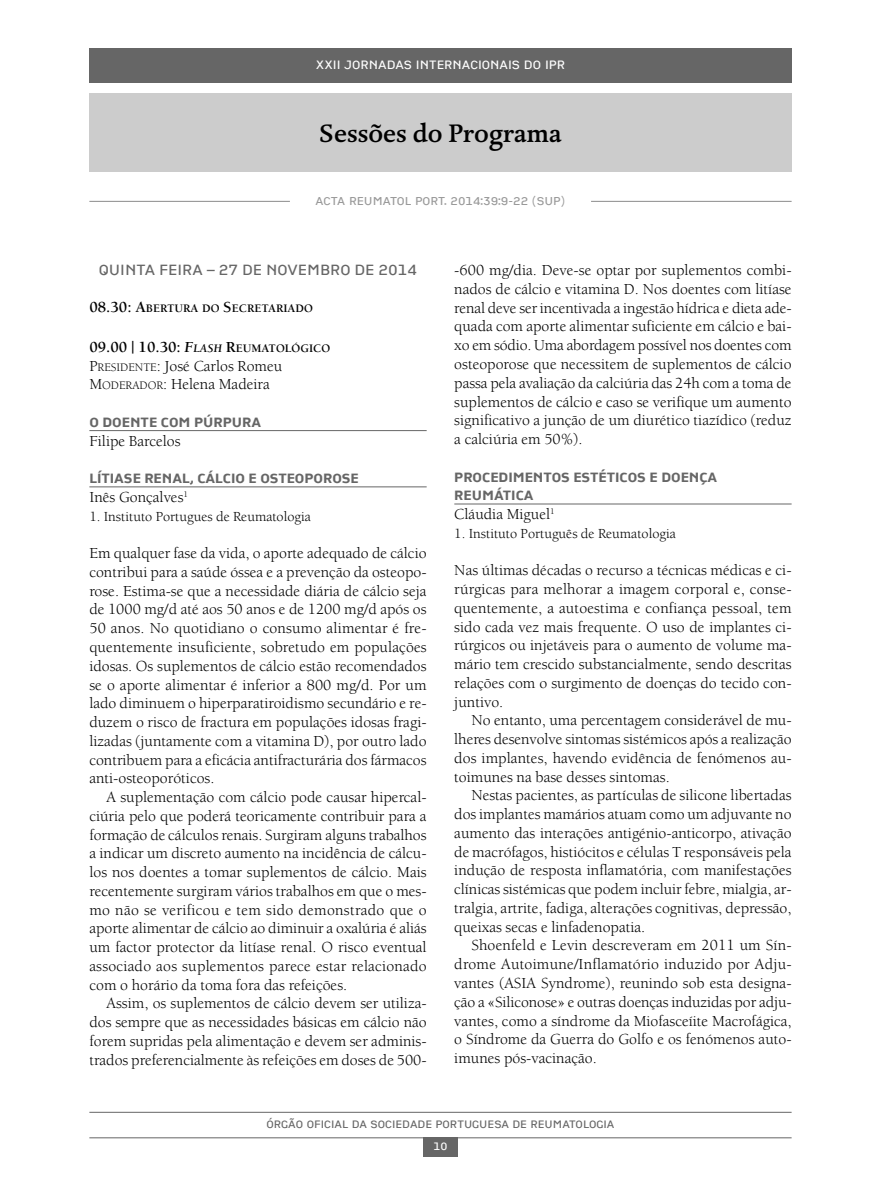
<style>
.page{position:relative;width:881px;height:1191px;background:#fff}
.page>*{position:absolute;margin:0;border:0;box-sizing:border-box;transform-origin:0 0}
.t1{font:26.25px "DTL Dorian ST Medium";color:#000}
.t2{font:16.5px "CP Company TT Regular";color:#666}
.t3{font:15.75px/18.8px "Berkeley";color:#000;text-align:justify}
.t4{font:15px/18.8px "CP Company TT Bold";color:#666}
.t5{font:14.25px "Berkeley";color:#000}
.t6{font:13.5px "CP Company TT Regular";color:#fff}
.t7{font:12.75px "CP Company TT Regular";color:#999}
.t8{font:12px "CP Company TT Regular";color:#666}
.t9{font:12px "CP Company TT Regular";color:#fff}
.t10{font:700 11.85px "Berkeley";color:#000}
.s1{font-size:15.75px}
.s2{font-weight:700}
.s3{font-weight:700;font-style:italic}
.s4{font-weight:700;font-style:italic;font-size:11.85px}
.s5{font-weight:700;font-size:11.85px}
.s6{font-size:11.85px}
</style>
<div class="page">
<hr style="left:89px;top:1112px;width:702px;height:1px;background:#666">
<hr style="left:89px;top:1137px;width:702px;height:1px;background:#666">
<div style="left:423px;top:1137px;width:34px;height:20px;background:#666"></div>
<div style="left:89px;top:49px;width:702px;height:34px;background:#666"></div>
<div style="left:89px;top:94px;width:702px;height:78px;background:#ccc"></div>
<hr style="left:89px;top:430px;width:337px;height:1px;background:#666">
<hr style="left:89px;top:486px;width:337px;height:1px;background:#666">
<hr style="left:89px;top:201px;width:201px;height:1px;background:#999">
<hr style="left:590px;top:201px;width:201px;height:1px;background:#999">
<hr style="left:454px;top:503px;width:337px;height:1px;background:#666">
<p class="t6" style="left:316px;top:57px;width:250px">XXII JORNADAS INTERNACIONAIS DO IPR</p>
<h1 class="t1" style="left:319px;top:117px;width:244px">Sessões do Programa</h1>
<p class="t7" style="left:315px;top:193px;width:251px">ACTA REUMATOL PORT. 2014:39:9-22 (SUP)</p>
<p class="t2" style="left:99px;top:260px;width:320px">QUINTA FEIRA – 27 DE NOVEMBRO DE 2014</p>
<p class="t10" style="left:89px;top:304px;width:225px"><span class="s1">08.30: A</span>BERTURA DO <span class="s1">S</span>ECRETARIADO</p>
<p class="t3" style="left:89px;top:339px;width:242px;text-align:left"><span class="s2">09.00 | 10.30:</span> <span class="s3">F</span><span class="s4">LASH</span> <span class="s2">R</span><span class="s5">EUMATOLÓGICO<br></span>P<span class="s6">RESIDENTE</span>: José Carlos Romeu<br>M<span class="s6">ODERADOR</span>: Helena Madeira</p>
<p class="t4" style="left:89px;top:412px;width:173px">O DOENTE COM PÚRPURA</p>
<p class="t3" style="left:89px;top:433px;width:93px">Filipe Barcelos</p>
<p class="t4" style="left:89px;top:468px;width:271px">LÍTIASE RENAL, CÁLCIO E OSTEOPOROSE</p>
<p class="t3" style="left:89px;top:489px;width:100px">Inês Gonçalves<sup>1</sup></p>
<p class="t5" style="left:89px;top:510px;width:223px">1. Instituto Portugues de Reumatologia</p>
<p class="t3" style="left:89px;top:545px;width:338px">Em qualquer fase da vida, o aporte adequado de cálcio contribui para a saúde óssea e a prevenção da osteopo&shy;rose. Estima-se que a necessidade diária de cálcio seja de 1000 mg/d até aos 50 anos e de 1200 mg/d após os 50 anos. No quotidiano o consumo alimentar é fre&shy;quentemente insuficiente, sobretudo em populações idosas. Os suplementos de cálcio estão recomendados se o aporte alimentar é inferior a 800 mg/d. Por um lado diminuem o hiperparatiroidismo secundário e re&shy;duzem o risco de fractura em populações idosas fragi&shy;lizadas (juntamente com a vitamina D), por outro lado contribuem para a eficácia antifracturária dos fármacos anti-osteoporóticos.</p>
<p class="t3" style="left:89px;top:789px;width:339px;text-indent:17px">A suplementação com cálcio pode causar hipercal&shy;ciúria pelo que poderá teoricamente contribuir para a formação de cálculos renais. Surgiram alguns trabalhos a indicar um discreto aumento na incidência de cálcu&shy;los nos doentes a tomar suplementos de cálcio. Mais recentemente surgiram vários trabalhos em que o mes&shy;mo não se verificou e tem sido demonstrado que o aporte alimentar de cálcio ao diminuir a oxalúria é aliás um factor protector da litíase renal. O risco eventual associado aos suplementos parece estar relacionado com o horário da toma fora das refeições.</p>
<p class="t3" style="left:89px;top:995px;width:338px;text-indent:17px">Assim, os suplementos de cálcio devem ser utiliza&shy;dos sempre que as necessidades básicas em cálcio não forem supridas pela alimentação e devem ser adminis&shy;trados preferencialmente às refeições em doses de 500-</p>
<p class="t3" style="left:454px;top:262px;width:338px">-600 mg/dia. Deve-se optar por suplementos combi&shy;nados de cálcio e vitamina D. Nos doentes com litíase renal deve ser incentivada a ingestão hídrica e dieta ade&shy;quada com aporte alimentar suficiente em cálcio e bai&shy;xo em sódio. Uma abordagem possível nos doentes com osteoporose que necessitem de suplementos de cálcio passa pela avaliação da calciúria das 24h com a toma de suplementos de cálcio e caso se verifique um aumento significativo a junção de um diurético tiazídico (reduz a calciúria em 50%).</p>
<p class="t4" style="left:454px;top:467px;width:264px">PROCEDIMENTOS ESTÉTICOS E DOENÇA<br>REUMÁTICA</p>
<p class="t3" style="left:454px;top:506px;width:102px">Cláudia Miguel<sup>1</sup></p>
<p class="t5" style="left:454px;top:528px;width:223px">1. Instituto Português de Reumatologia</p>
<p class="t3" style="left:454px;top:562px;width:338px">Nas últimas décadas o recurso a técnicas médicas e ci&shy;rúrgicas para melhorar a imagem corporal e, conse&shy;quentemente, a autoestima e confiança pessoal, tem sido cada vez mais frequente. O uso de implantes ci&shy;rúrgicos ou injetáveis para o aumento de volume ma&shy;mário tem crescido substancialmente, sendo descritas relações com o surgimento de doenças do tecido con&shy;juntivo.</p>
<p class="t3" style="left:454px;top:712px;width:338px;text-indent:17px">No entanto, uma percentagem considerável de mu&shy;lheres desenvolve sintomas sistémicos após a realização dos implantes, havendo evidência de fenómenos au&shy;toimunes na base desses sintomas.</p>
<p class="t3" style="left:454px;top:787px;width:338px;text-indent:17px">Nestas pacientes, as partículas de silicone libertadas dos implantes mamários atuam como um adjuvante no aumento das interações antigénio-anticorpo, ativação de macrófagos, histiócitos e células T responsáveis pela indução de resposta inflamatória, com manifestações clínicas sistémicas que podem incluir febre, mialgia, ar&shy;tralgia, artrite, fadiga, alterações cognitivas, depressão, queixas secas e linfadenopatia.</p>
<p class="t3" style="left:454px;top:937px;width:338px;text-indent:17px">Shoenfeld e Levin descreveram em 2011 um Sín&shy;drome Autoimune/Inflamatório induzido por Adju&shy;vantes (ASIA Syndrome), reunindo sob esta designa&shy;ção a «Siliconose» e outras doenças induzidas por adju&shy;vantes, como a síndrome da Miofasceíite Macrofágica, o Síndrome da Guerra do Golfo e os fenómenos auto&shy;imunes pós-vacinação.</p>
<p class="t8" style="left:266px;top:1117px;width:349px">ÓRGÃO OFICIAL DA SOCIEDADE PORTUGUESA DE REUMATOLOGIA</p>
<p class="t9" style="left:433px;top:1139px;width:16px">10</p>
</div>
